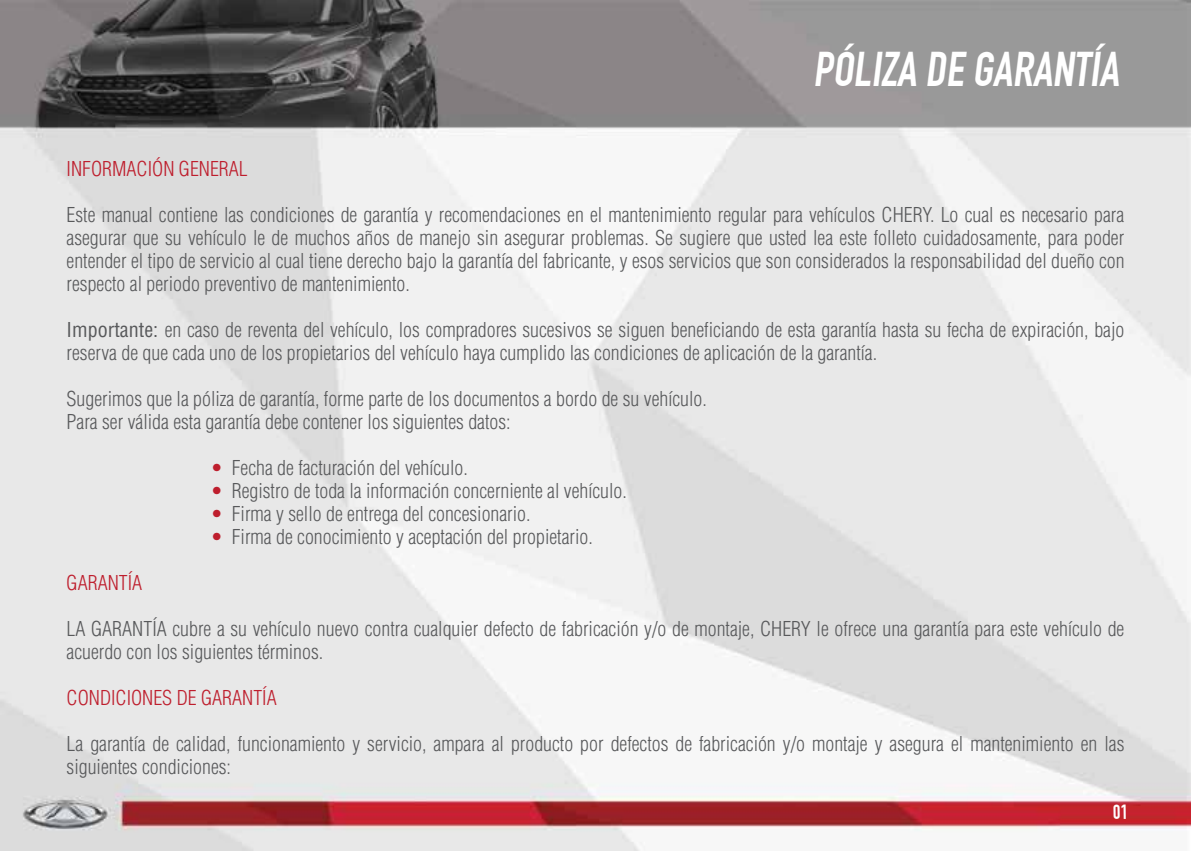
<style>
.page{position:relative;width:1191px;height:851px;background:#fff}
.page>*{position:absolute;margin:0;border:0;box-sizing:border-box;transform-origin:0 0}
.t1{font:700 47.6px "DIN Condensed";color:#fff}
.t2{font:300 condensed 20px/23px "Helvetica";color:#58595b}
.t3{font:300 condensed 20px "Helvetica";color:#be1e2d}
.s1{font-weight:400}
.s2{color:#be1e2d}
</style>
<div class="page">
<img style="left:0;top:0;width:1190px;height:850px">
<svg style="left:1113px;top:804px;width:13px;height:14px"></svg>
<h1 class="t1" style="left:813px;top:41px;width:314px">PÓLIZA DE GARANTÍA</h1>
<p class="t3" style="left:67px;top:157px;width:183px">INFORMACIÓN GENERAL</p>
<p class="t2" style="left:67px;top:203px;width:1059px;text-align:justify">Este manual contiene las condiciones de garantía y recomendaciones en el mantenimiento regular para vehículos CHERY. Lo cual es necesario para asegurar que su vehículo le de muchos años de manejo sin asegurar problemas. Se sugiere que usted lea este folleto cuidadosamente, para poder entender el tipo de servicio al cual tiene derecho bajo la garantía del fabricante, y esos servicios que son considerados la responsabilidad del dueño con respecto al periodo preventivo de mantenimiento.</p>
<p class="t2" style="left:67px;top:318px;width:1059px"><span class="s1">Importante:</span> en caso de reventa del vehículo, los compradores sucesivos se siguen beneficiando de esta garantía hasta su fecha de expiración, bajo reserva de que cada uno de los propietarios del vehículo haya cumplido las condiciones de aplicación de la garantía.</p>
<p class="t2" style="left:67px;top:387px;width:641px">Sugerimos que la póliza de garantía, forme parte de los documentos a bordo de su vehículo.<br>Para ser válida esta garantía debe contener los siguientes datos:</p>
<p class="t2" style="left:211px;top:456px;width:259px"><span class="s2">•</span> Fecha de facturación del vehículo.</p>
<p class="t2" style="left:211px;top:479px;width:417px"><span class="s2">•</span> Registro de toda la información concerniente al vehículo.</p>
<p class="t2" style="left:211px;top:502px;width:321px"><span class="s2">•</span> Firma y sello de entrega del concesionario.</p>
<p class="t2" style="left:211px;top:525px;width:383px"><span class="s2">•</span> Firma de conocimiento y aceptación del propietario.</p>
<p class="t3" style="left:67px;top:571px;width:77px">GARANTÍA</p>
<p class="t2" style="left:67px;top:617px;width:1059px">LA GARANTÍA cubre a su vehículo nuevo contra cualquier defecto de fabricación y/o de montaje, CHERY le ofrece una garantía para este vehículo de acuerdo con los siguientes términos.</p>
<p class="t3" style="left:67px;top:686px;width:212px">CONDICIONES DE GARANTÍA</p>
<p class="t2" style="left:67px;top:732px;width:1059px">La garantía de calidad, funcionamiento y servicio, ampara al producto por defectos de fabricación y/o montaje y asegura el mantenimiento en las siguientes condiciones:</p>
</div>
